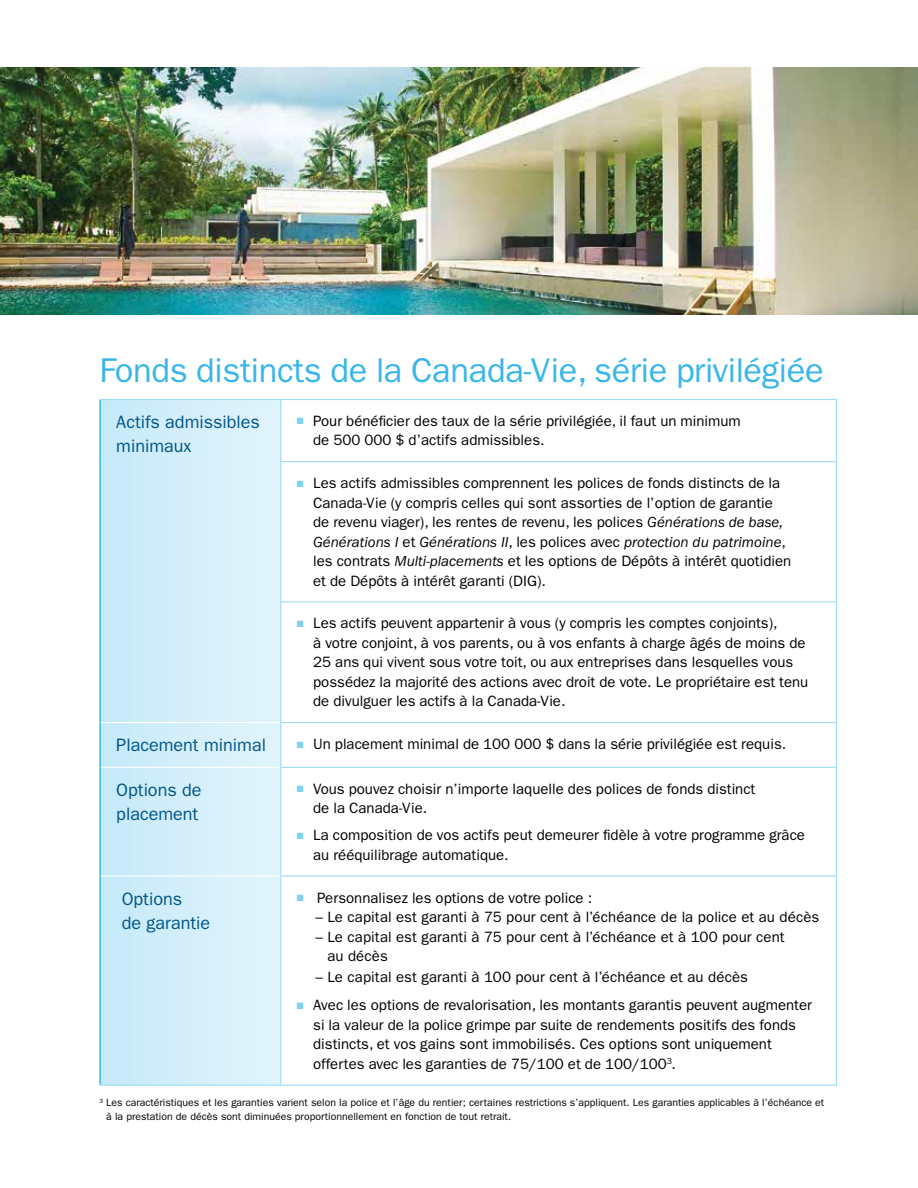
<style>
.page{position:relative;width:918px;height:1188px;background:#fff}
.page>*{position:absolute;margin:0;border:0;box-sizing:border-box;transform-origin:0 0}
.t1{font:34.5px "ITC Franklin Gothic Std";letter-spacing:-.01em;color:#39b6e9}
.t2{font:18px/24px "ITC Franklin Gothic Std";color:#005488}
.t3{font:15px/19.5px "ITC Franklin Gothic Std";color:#000}
.t4{font:10.5px/13.5px "ITC Franklin Gothic Std";color:#000}
.s1{color:#7fd0f1}
.s2{font-style:italic}
</style>
<div class="page">
<img style="left:0;top:68px;width:918px;height:246px">
<svg style="left:101px;top:400px;width:179px;height:685px;background:#d3eefa"></svg>
<hr style="left:99px;top:399px;width:182px;height:1px;background:#9cdbf4">
<hr style="left:281px;top:399px;width:556px;height:1px;background:#9cdbf4">
<hr style="left:280px;top:400px;width:1px;height:61px;background:#9cdbf4">
<hr style="left:836px;top:400px;width:1px;height:61px;background:#9cdbf4">
<hr style="left:280px;top:461px;width:557px;height:1px;background:#9cdbf4">
<hr style="left:280px;top:462px;width:1px;height:139px;background:#9cdbf4">
<hr style="left:836px;top:462px;width:1px;height:139px;background:#9cdbf4">
<hr style="left:280px;top:601px;width:557px;height:1px;background:#9cdbf4">
<hr style="left:280px;top:602px;width:1px;height:120px;background:#9cdbf4">
<hr style="left:836px;top:602px;width:1px;height:120px;background:#9cdbf4">
<hr style="left:280px;top:722px;width:557px;height:1px;background:#9cdbf4">
<hr style="left:280px;top:723px;width:1px;height:44px;background:#9cdbf4">
<hr style="left:836px;top:723px;width:1px;height:44px;background:#9cdbf4">
<hr style="left:280px;top:767px;width:557px;height:1px;background:#9cdbf4">
<hr style="left:280px;top:768px;width:1px;height:108px;background:#9cdbf4">
<hr style="left:836px;top:768px;width:1px;height:108px;background:#9cdbf4">
<hr style="left:280px;top:876px;width:557px;height:1px;background:#9cdbf4">
<hr style="left:280px;top:877px;width:1px;height:208px;background:#9cdbf4">
<hr style="left:836px;top:877px;width:1px;height:208px;background:#9cdbf4">
<hr style="left:99px;top:1085px;width:182px;height:1px;background:#9cdbf4">
<hr style="left:281px;top:1085px;width:556px;height:1px;background:#9cdbf4">
<hr style="left:99px;top:400px;width:2px;height:62px;background:#39b6e9">
<hr style="left:99px;top:462px;width:2px;height:140px;background:#39b6e9">
<hr style="left:99px;top:602px;width:2px;height:121px;background:#39b6e9">
<hr style="left:99px;top:723px;width:2px;height:44px;background:#39b6e9">
<hr style="left:99px;top:767px;width:2px;height:109px;background:#39b6e9">
<hr style="left:99px;top:876px;width:2px;height:209px;background:#39b6e9">
<hr style="left:101px;top:722px;width:179px;height:1px;background:#fff">
<hr style="left:101px;top:767px;width:179px;height:1px;background:#fff">
<hr style="left:101px;top:876px;width:179px;height:1px;background:#fff">
<h1 class="t1" style="left:99px;top:351px;width:726px">Fonds distincts de la Canada-Vie, série privilégiée</h1>
<p class="t2" style="left:116px;top:410px;width:145px">Actifs admissibles minimaux</p>
<p class="t3" style="left:313px;top:411px;width:429px;text-indent:-16px"><span class="s1">■</span> Pour bénéficier des taux de la série privilégiée, il faut un minimum de 500 000 $ d’actifs admissibles.</p>
<p class="t3" style="left:313px;top:473px;width:480px;text-indent:-16px"><span class="s1">■</span> Les actifs admissibles comprennent les polices de fonds distincts de la Canada-Vie (y compris celles qui sont assorties de l’option de garantie de revenu viager), les rentes de revenu, les polices <span class="s2">Générations de base, Générations I</span> et <span class="s2">Générations II</span>, les polices avec <span class="s2">protection du patrimoine</span>, les contrats <span class="s2">Multi-placements</span> et les options de Dépôts à intérêt quotidien et de Dépôts à intérêt garanti (DIG).</p>
<p class="t3" style="left:313px;top:614px;width:497px;text-indent:-16px"><span class="s1">■</span> Les actifs peuvent appartenir à vous (y compris les comptes conjoints),<br>à votre conjoint, à vos parents, ou à vos enfants à charge âgés de moins de 25 ans qui vivent sous votre toit, ou aux entreprises dans lesquelles vous possédez la majorité des actions avec droit de vote. Le propriétaire est tenu de divulguer les actifs à la Canada-Vie.</p>
<p class="t2" style="left:116px;top:733px;width:151px">Placement minimal</p>
<p class="t3" style="left:297px;top:734px;width:491px"><span class="s1">■</span> Un placement minimal de 100 000 $ dans la série privilégiée est requis.</p>
<p class="t2" style="left:116px;top:778px;width:87px">Options de placement</p>
<p class="t3" style="left:313px;top:779px;width:444px;text-indent:-16px"><span class="s1">■</span> Vous pouvez choisir n’importe laquelle des polices de fonds distinct de la Canada-Vie.</p>
<p class="t3" style="left:313px;top:826px;width:493px;text-indent:-16px"><span class="s1">■</span> La composition de vos actifs peut demeurer fidèle à votre programme grâce au rééquilibrage automatique.</p>
<p class="t2" style="left:122px;top:887px;width:90px">Options<br>de garantie</p>
<p class="t3" style="left:297px;top:888px;width:297px"><span class="s1">■</span> Personnalisez les options de votre police :</p>
<p class="t3" style="left:315px;top:907px;width:505px">– Le capital est garanti à 75 pour cent à l’échéance de la police et au décès</p>
<p class="t3" style="left:327px;top:927px;width:459px;text-indent:-12px">– Le capital est garanti à 75 pour cent à l’échéance et à 100 pour cent au décès</p>
<p class="t3" style="left:315px;top:967px;width:434px">– Le capital est garanti à 100 pour cent à l’échéance et au décès</p>
<p class="t3" style="left:313px;top:996px;width:500px;text-indent:-16px"><span class="s1">■</span> Avec les options de revalorisation, les montants garantis peuvent augmenter si la valeur de la police grimpe par suite de rendements positifs des fonds distincts, et vos gains sont immobilisés. Ces options sont uniquement offertes avec les garanties de 75/100 et de 100/100<sup>3</sup>.</p>
<p class="t4" style="left:106px;top:1096px;width:720px;text-indent:-7px"><sup>3</sup> Les caractéristiques et les garanties varient selon la police et l’âge du rentier; certaines restrictions s’appliquent. Les garanties applicables à l’échéance et à la prestation de décès sont diminuées proportionnellement en fonction de tout retrait.</p>
</div>
